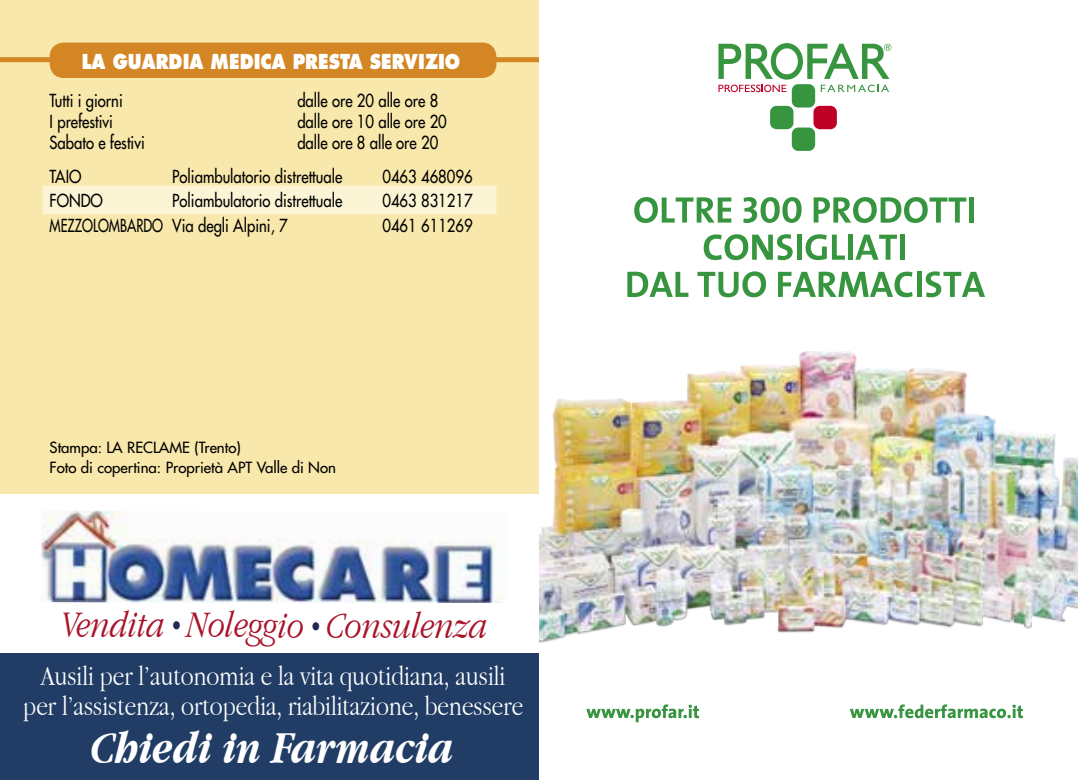
<style>
.page{position:relative;width:1078px;height:780px;background:#fff}
.page>*{position:absolute;margin:0;border:0;box-sizing:border-box;transform-origin:0 0}
.t1{font:italic 700 47.5px "Apple Garamond";color:#fff}
.t2{font:italic 300 39.25px "Apple Garamond";color:#a9132a}
.t3{font:300 28.75px/30px "Apple Garamond";color:#fff;text-align:center}
.t4{font:800 20px "Futura Std";color:#fff;scale:.85 1}
.t5{font:500 17.5px "Futura Std";color:#000;scale:.85 1}
.t6{font:500 17.5px "Futura Std";color:#000;scale:.75 1}
.t7{font:500 15px/20px "Futura Std";color:#000}
.s1{font-family:"Arial Narrow";font-weight:400;font-style:normal;font-size:32.5px;color:#222854}
</style>
<div class="page">
<div style="left:0;top:0;width:539px;height:510px;background:#f8e8ac"></div>
<div style="left:0;top:57px;width:539px;height:5px;background:#d48625"></div>
<div style="left:43px;top:185px;width:453px;height:29px;background:#fbf4d5"></div>
<div style="left:50px;top:43px;width:446px;height:35px;background:#d48625;border-radius:14px"></div>
<div style="left:0;top:495px;width:539px;height:285px;background:#fff"></div>
<img style="left:41px;top:510px;width:459px;height:93px">
<div style="left:0;top:653px;width:539px;height:127px;background:#223d65"></div>
<svg style="left:634px;top:197px;width:97px;height:26px"></svg>
<svg style="left:743px;top:197px;width:58px;height:26px"></svg>
<svg style="left:813px;top:197px;width:153px;height:26px"></svg>
<div style="left:969px;top:197px;width:5px;height:25px;background:#38953f"></div>
<svg style="left:703px;top:234px;width:89px;height:26px"></svg>
<div style="left:796px;top:235px;width:5px;height:25px;background:#38953f"></div>
<svg style="left:805px;top:234px;width:39px;height:26px"></svg>
<div style="left:847px;top:235px;width:5px;height:25px;background:#38953f"></div>
<svg style="left:855px;top:235px;width:41px;height:25px"></svg>
<div style="left:899px;top:235px;width:5px;height:25px;background:#38953f"></div>
<svg style="left:627px;top:272px;width:61px;height:25px"></svg>
<svg style="left:697px;top:271px;width:69px;height:26px"></svg>
<svg style="left:778px;top:271px;width:134px;height:26px"></svg>
<div style="left:916px;top:272px;width:5px;height:25px;background:#38953f"></div>
<svg style="left:925px;top:271px;width:59px;height:26px"></svg>
<img style="left:539px;top:351px;width:538px;height:292px">
<svg style="left:586px;top:704px;width:112px;height:18px"></svg>
<svg style="left:849px;top:704px;width:173px;height:14px"></svg>
<svg style="left:718px;top:43px;width:173px;height:49px"></svg>
<div style="left:791px;top:84px;width:24px;height:23px;background:#38953f;border-radius:6px"></div>
<div style="left:791px;top:127px;width:24px;height:24px;background:#38953f;border-radius:6px"></div>
<div style="left:770px;top:106px;width:23px;height:23px;background:#38953f;border-radius:6px"></div>
<div style="left:813px;top:106px;width:23px;height:23px;background:#be0027;border-radius:6px"></div>
<p class="t4" style="left:82px;top:49px;width:447px">LA GUARDIA MEDICA PRESTA SERVIZIO</p>
<p class="t5" style="left:50px;top:89px;width:88px">Tutti i giorni</p>
<p class="t5" style="left:297px;top:89px;width:167px">dalle ore 20 alle ore 8</p>
<p class="t5" style="left:50px;top:110px;width:76px">I prefestivi</p>
<p class="t5" style="left:297px;top:110px;width:177px">dalle ore 10 alle ore 20</p>
<p class="t5" style="left:50px;top:131px;width:113px">Sabato e festivi</p>
<p class="t5" style="left:297px;top:131px;width:167px">dalle ore 8 alle ore 20</p>
<p class="t5" style="left:50px;top:165px;width:39px">TAIO</p>
<p class="t5" style="left:172px;top:165px;width:201px">Poliambulatorio distrettuale</p>
<p class="t5" style="left:382px;top:165px;width:108px">0463 468096</p>
<p class="t5" style="left:50px;top:190px;width:64px">FONDO</p>
<p class="t5" style="left:172px;top:190px;width:201px">Poliambulatorio distrettuale</p>
<p class="t5" style="left:382px;top:190px;width:108px">0463 831217</p>
<p class="t6" style="left:50px;top:214px;width:319px">MEZZOLOMBARDO Via degli Alpini, 7</p>
<p class="t5" style="left:382px;top:214px;width:108px">0461 611269</p>
<p class="t7" style="left:50px;top:438px;width:288px">Stampa: LA RECLAME (Trento)<br>Foto di copertina: Proprietà APT Valle di Non</p>
<h2 class="t2" style="left:62px;top:602px;width:427px">Vendita <span class="s1">•</span> Noleggio <span class="s1">•</span> Consulenza</h2>
<h3 class="t3" style="left:23px;top:660px;width:501px">Ausili per l’autonomia e la vita quotidiana, ausili per l’assistenza, ortopedia, riabilitazione, benessere</h3>
<h1 class="t1" style="left:91px;top:718px;width:364px">Chiedi in Farmacia</h1>
</div>
